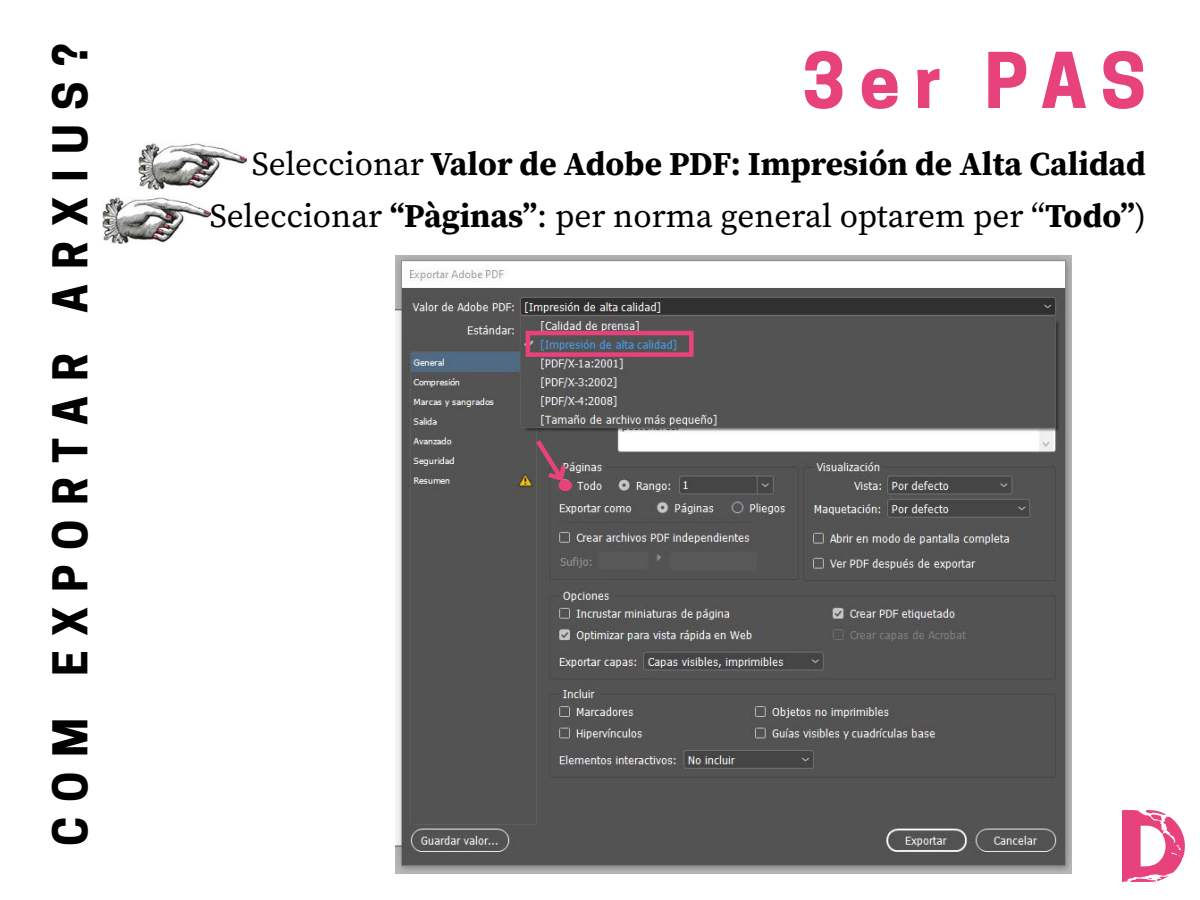
<style>
.page{position:relative;width:1200px;height:900px;background:#fff}
.page>*{position:absolute;margin:0;border:0;box-sizing:border-box;transform-origin:0 0}
.t1{font:700 72px "Cooper Hewitt";letter-spacing:.195em;color:#e8427c}
.t2{font:700 45px "Cooper Hewitt";letter-spacing:.33em;color:#000}
.t3{font:700 33.3px/51.9px "Source Serif Pro";color:#000;text-align:right}
.s1{font-weight:400}
</style>
<div class="page">
<svg style="left:1122px;top:810px;width:63px;height:72px"></svg>
<img style="left:139px;top:143px;width:107px;height:46px">
<img style="left:103px;top:197px;width:107px;height:46px">
<img style="left:395px;top:256px;width:677px;height:618px">
<div style="left:526px;top:331px;width:168px;height:26px;border:4px solid #e8427c"></div>
<svg style="left:532px;top:435px;width:37px;height:50px;background:#6c515a"></svg>
<div style="left:559px;top:480px;width:13px;height:11px;background:#e8427c;border-radius:50%"></div>
<h2 class="t2" style="left:44px;top:846px;width:803px;rotate:-90deg">COM EXPORTAR ARXIUS?</h2>
<h1 class="t1" style="left:802px;top:38px;width:345px">3er PAS</h1>
<p class="t3" style="left:210px;top:137px;width:938px"><span class="s1">Seleccionar</span> Valor de Adobe PDF: Impresión de Alta Calidad<br><span class="s1">Seleccionar</span> “Pàginas”<span class="s1">: per norma general optarem per “</span>Todo”<span class="s1">)</span></p>
</div>
